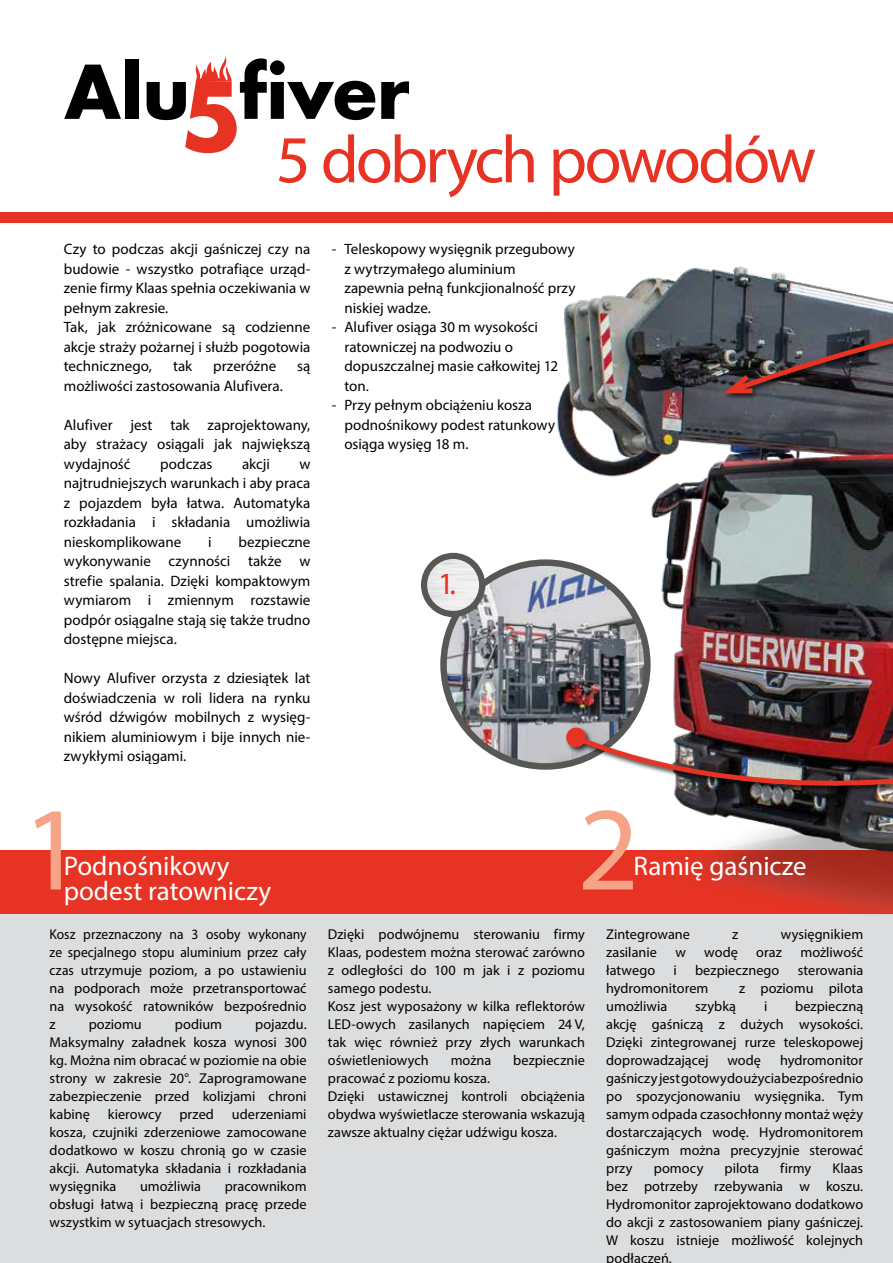
<style>
.page{position:relative;width:893px;height:1263px;background:#fff}
.page>*{position:absolute;margin:0;border:0;box-sizing:border-box;transform-origin:0 0}
.t1{font:120px "Myriad Pro";color:#f5a488}
.t2{font:67.5px "Myriad Pro";letter-spacing:-.045em;color:#e63323}
.t3{font:30.75px "Myriad Pro";color:#e63323}
.t4{font:27px/25.2px "Myriad Pro";color:#fff}
.t5{font:15px/19.5px "Myriad Pro";color:#000}
.t6{font:14.25px/18px "Myriad Pro";color:#000;text-align:justify}
.t7{font:14.25px/18px "Myriad Pro";color:#000;text-align:justify;scale:.95 1}
</style>
<div class="page">
<div style="left:0;top:914px;width:893px;height:349px;background:#dbddde"></div>
<div style="left:0;top:850px;width:893px;height:64px;background:#e63323"></div>
<img style="left:298px;top:212px;width:595px;height:702px">
<div style="left:0;top:213px;width:893px;height:10px;background:#e63323"></div>
<img style="left:444px;top:563px;width:203px;height:203px;border-radius:102px">
<div style="left:440px;top:559px;width:211px;height:211px;border:7px solid #575756;border-radius:50%"></div>
<img style="left:424px;top:556px;width:58px;height:58px;border-radius:29px">
<div style="left:421px;top:553px;width:64px;height:64px;border:6px solid #575756;border-radius:50%"></div>
<div style="left:723px;top:267px;width:170px;height:134px;background:#000;opacity:.75"></div>
<svg style="left:717px;top:273px;width:176px;height:124px;background:#69646a"></svg>
<div style="left:565px;top:630px;width:328px;height:163px;background:#000;opacity:.75"></div>
<img style="left:571px;top:631px;width:322px;height:163px">
<div style="left:566px;top:727px;width:20px;height:20px;background:#e63323;border-radius:50%"></div>
<svg style="left:64px;top:65px;width:57px;height:54px"></svg>
<div style="left:125px;top:59px;width:13px;height:60px;background:#000"></div>
<svg style="left:381px;top:81px;width:28px;height:38px"></svg>
<svg style="left:147px;top:55px;width:228px;height:98px"></svg>
<h2 class="t2" style="left:276px;top:118px;width:542px">5 dobrych powodów</h2>
<p class="t5" style="left:64px;top:239px;width:248px">Czy to podczas akcji gaśniczej czy na budowie - wszystko potrafiące urząd&shy;zenie firmy Klaas spełnia oczekiwania w pełnym zakresie.<br>Tak, jak zróżnicowane są codzienne akcje straży pożarnej i służb pogotowia technicznego,</p>
<p class="t5" style="left:173px;top:356px;width:21px">tak</p>
<p class="t5" style="left:213px;top:356px;width:65px">przeróżne</p>
<p class="t5" style="left:297px;top:356px;width:15px">są</p>
<p class="t5" style="left:64px;top:376px;width:221px">możliwości zastosowania Alufivera.</p>
<p class="t5" style="left:64px;top:415px;width:248px;text-align:justify">Alufiver jest tak zaprojektowany, aby strażacy osiągali jak największą wydajność</p>
<p class="t5" style="left:160px;top:454px;width:54px">podczas</p>
<p class="t5" style="left:242px;top:454px;width:29px">akcji</p>
<p class="t5" style="left:64px;top:454px;width:248px;text-align:justify;text-indent:236px">w najtrudniejszych warunkach i aby praca z pojazdem była łatwa. Automatyka rozkładania i składania umożliwia nieskomplikowane</p>
<p class="t5" style="left:64px;top:532px;width:248px;text-align:justify;text-indent:175px">bezpieczne wykonywanie czynności także w strefie spalania. Dzięki kompaktowym wymiarom i zmiennym rozstawie podpór osiągalne stają się także trudno dostępne miejsca.</p>
<p class="t5" style="left:64px;top:668px;width:248px;text-align:justify">Nowy Alufiver orzysta z dziesiątek lat doświadczenia w roli lidera na rynku wśród dźwigów mobilnych z wysięg&shy;nikiem aluminiowym i bije innych nie&shy;zwykłymi osiągami.</p>
<p class="t5" style="left:208px;top:532px;width:5px">i</p>
<p class="t5" style="left:344px;top:239px;width:233px;text-indent:-13px">- Teleskopowy wysięgnik przegubowy z wytrzymałego aluminium zapewnia pełną funkcjionalność przy niskiej wadze.</p>
<p class="t5" style="left:344px;top:317px;width:215px;text-indent:-13px">- Alufiver osiąga 30 m wysokości ratowniczej na podwoziu o dopuszczalnej masie całkowitej 12 ton.</p>
<p class="t5" style="left:344px;top:395px;width:212px;text-indent:-13px">- Przy pełnym obciążeniu kosza podnośnikowy podest ratunkowy osiąga wysięg 18 m.</p>
<h3 class="t3" style="left:438px;top:564px;width:19px">1.</h3>
<h1 class="t1" style="left:22px;top:775px;width:63px">1</h1>
<h1 class="t1" style="left:578px;top:775px;width:63px">2</h1>
<p class="t7" style="left:50px;top:925px;width:272px">Kosz przeznaczony na 3 osoby wykonany ze specjalnego stopu aluminium przez cały czas utrzymuje poziom, a po ustawieniu na podporach może przetransportować na wysokość ratowników bezpośrednio z</p>
<h3 class="t4" style="left:64px;top:853px;width:209px">Podnośnikowy podest ratowniczy</h3>
<h3 class="t4" style="left:634px;top:853px;width:175px">Ramię gaśnicze</h3>
<p class="t6" style="left:328px;top:925px;width:259px;text-align:left">Dzięki podwójnemu sterowaniu firmy<br>Klaas, podestem można sterować zarówno z odległości do 100 m jak i z poziomu samego podestu.<br>Kosz jest wyposażony w kilka reflektorów<br>LED-owych zasilanych napięciem 24 V, tak więc również przy złych warunkach oświetleniowych</p>
<p class="t6" style="left:606px;top:925px;width:85px">Zintegrowane</p>
<p class="t6" style="left:732px;top:925px;width:8px">z</p>
<p class="t6" style="left:781px;top:925px;width:84px">wysięgnikiem</p>
<p class="t6" style="left:606px;top:943px;width:52px">zasilanie</p>
<p class="t6" style="left:675px;top:943px;width:12px">w</p>
<p class="t6" style="left:704px;top:943px;width:35px">wodę</p>
<p class="t6" style="left:756px;top:943px;width:27px">oraz</p>
<p class="t6" style="left:800px;top:943px;width:64px">możliwość</p>
<p class="t6" style="left:606px;top:961px;width:51px">łatwego</p>
<p class="t6" style="left:673px;top:961px;width:5px">i</p>
<p class="t6" style="left:695px;top:961px;width:86px">bezpiecznego</p>
<p class="t6" style="left:798px;top:961px;width:67px">sterowania</p>
<p class="t6" style="left:606px;top:979px;width:104px">hydromonitorem</p>
<p class="t6" style="left:739px;top:979px;width:126px">z poziomu pilota</p>
<p class="t6" style="left:606px;top:997px;width:63px">umożliwia</p>
<p class="t6" style="left:695px;top:997px;width:43px">szybką</p>
<p class="t6" style="left:764px;top:997px;width:5px">i</p>
<p class="t6" style="left:606px;top:997px;width:259px;text-indent:189px">bezpieczną akcję gaśniczą z dużych wysokości.<br>Dzięki zintegrowanej rurze teleskopowej doprowadzającej</p>
<p class="t6" style="left:50px;top:1015px;width:259px;text-indent:206px">pojazdu.<br>Maksymalny załadnek kosza wynosi 300 kg. Można nim obracać w poziomie na obie strony w zakresie 20°. Zaprogramowane zabezpieczenie przed kolizjami chroni kabinę</p>
<p class="t6" style="left:89px;top:1015px;width:55px">poziomu</p>
<p class="t6" style="left:175px;top:1015px;width:49px">podium</p>
<p class="t6" style="left:451px;top:1051px;width:42px">można</p>
<p class="t6" style="left:513px;top:1051px;width:73px">bezpiecznie</p>
<p class="t6" style="left:328px;top:1069px;width:259px;text-align:left">pracować z poziomu kosza.<br>Dzięki ustawicznej kontroli obciążenia obydwa wyświetlacze sterowania wskazują zawsze aktualny ciężar udźwigu kosza.</p>
<p class="t6" style="left:606px;top:1051px;width:259px;text-indent:174px">hydromonitor gaśniczy jest gotowy do użycia bezpośrednio po spozycjonowaniu wysięgnika. Tym samym odpada czasochłonny montaż węży dostarczających wodę. Hydromonitorem gaśniczym można precyzyjnie sterować przy</p>
<p class="t6" style="left:727px;top:1051px;width:35px">wodę</p>
<p class="t6" style="left:50px;top:1105px;width:259px;text-indent:182px">uderzeniami kosza, czujniki zderzeniowe zamocowane dodatkowo w koszu chronią go w czasie akcji. Automatyka składania i rozkładania wysięgnika</p>
<p class="t6" style="left:108px;top:1105px;width:55px">kierowcy</p>
<p class="t6" style="left:179px;top:1105px;width:36px">przed</p>
<p class="t6" style="left:654px;top:1159px;width:51px">pomocy</p>
<p class="t6" style="left:725px;top:1159px;width:36px">pilota</p>
<p class="t6" style="left:780px;top:1159px;width:33px">firmy</p>
<p class="t6" style="left:606px;top:1159px;width:259px;text-indent:226px">Klaas bez potrzeby rzebywania w koszu.<br>Hydromonitor zaprojektowano dodatkowo do akcji z zastosowaniem piany gaśniczej.<br>W koszu istnieje możliwość kolejnych podłączeń.</p>
<p class="t6" style="left:50px;top:1177px;width:259px;text-indent:175px">pracownikom obsługi łatwą i bezpieczną pracę przede wszystkim w sytuacjach stresowych.</p>
<p class="t6" style="left:140px;top:1177px;width:63px">umożliwia</p>
</div>
